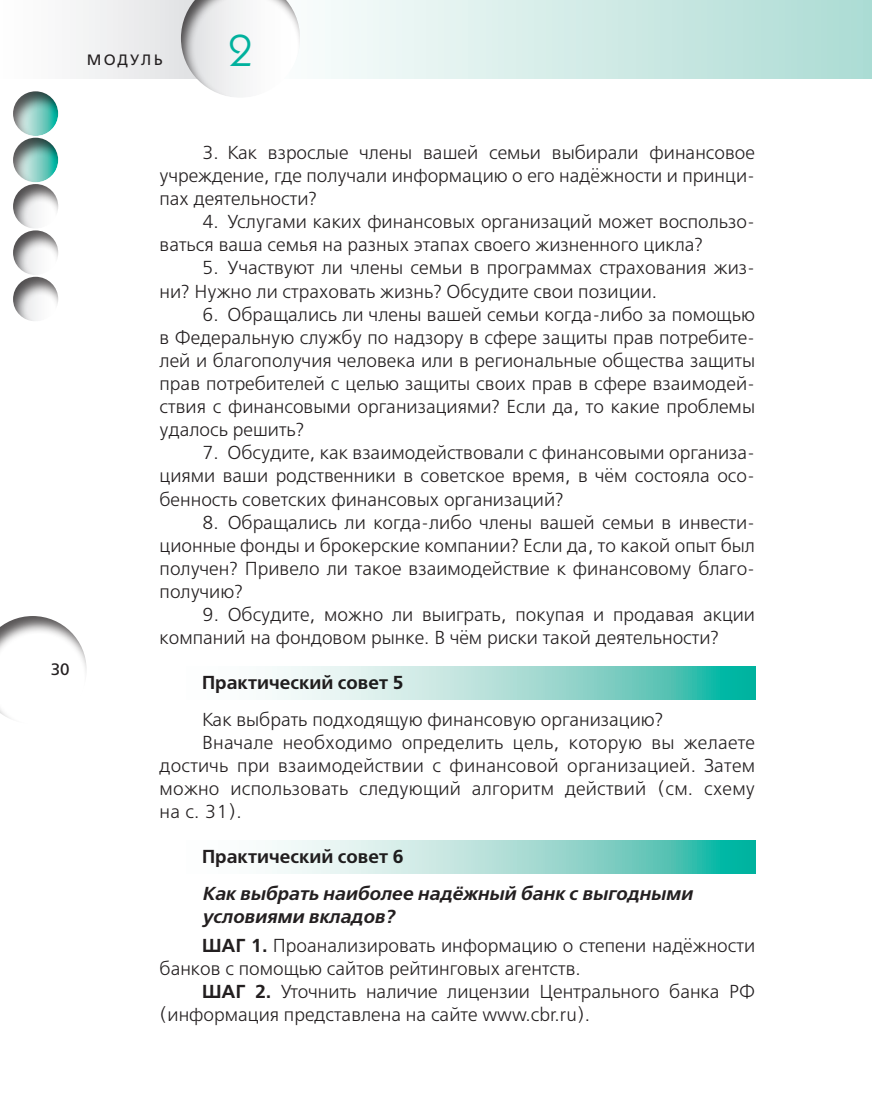
<style>
.page{position:relative;width:872px;height:1106px;background:#fff}
.page>*{position:absolute;margin:0;border:0;box-sizing:border-box;transform-origin:0 0}
.t1{font:45px "Kabel Book ITC";color:#00b19d}
.t2{font:300 18.75px/23.1px "Free Set";color:#231f20}
.t3{font:italic 600 18.75px/23.1px "Free Set";color:#231f20}
.t4{font:600 18.75px "Free Set";color:#231f20}
.t5{font:16.5px "Free Set C San Pin";color:#231f20}
.t6{font:15px "Free Set C San Pin";letter-spacing:.15em;color:#231f20}
.s1{font-weight:600}
</style>
<div class="page">
<div style="left:240px;top:0;width:632px;height:78px;background:linear-gradient(to right,#fff,#acdbd4)"></div>
<div style="left:13px;top:91px;width:48px;height:47px;background:#231f20;opacity:.75"></div>
<div style="left:13px;top:137px;width:48px;height:47px;background:#231f20;opacity:.75"></div>
<div style="left:13px;top:184px;width:48px;height:46px;background:#231f20;opacity:.75"></div>
<div style="left:13px;top:230px;width:48px;height:47px;background:#231f20;opacity:.75"></div>
<div style="left:13px;top:276px;width:48px;height:47px;background:#231f20;opacity:.75"></div>
<div style="left:0;top:615px;width:89px;height:110px;background:#231f20;opacity:.75"></div>
<svg style="left:76px;top:0;width:105px;height:78px"></svg>
<div style="left:181px;top:0;width:121px;height:100px;background:#231f20;opacity:.75"></div>
<svg style="left:272px;top:666px;width:483px;height:33px;background:#9bdad2"></svg>
<svg style="left:272px;top:840px;width:483px;height:33px;background:#9bdad2"></svg>
<p class="t6" style="left:87px;top:52px;width:77px">МОДУЛЬ</p>
<h1 class="t1" style="left:228px;top:22px;width:26px">2</h1>
<p class="t5" style="left:51px;top:659px;width:20px">30</p>
<p class="t2" style="left:159px;top:141px;width:597px;text-align:justify;text-indent:43px">3. Как взрослые члены вашей семьи выбирали финансовое учреждение, где получали информацию о его надёжности и принци&shy;пах деятельности?</p>
<p class="t2" style="left:159px;top:211px;width:597px;text-indent:43px">4. Услугами каких финансовых организаций может воспользо&shy;ваться ваша семья на разных этапах своего жизненного цикла?</p>
<p class="t2" style="left:159px;top:257px;width:597px;text-indent:43px">5. Участвуют ли члены семьи в программах страхования жиз&shy;ни? Нужно ли страховать жизнь? Обсудите свои позиции.</p>
<p class="t2" style="left:160px;top:303px;width:597px;text-align:justify;text-indent:43px">6. Обращались ли члены вашей семьи когда-либо за помощью в Федеральную службу по надзору в сфере защиты прав потребите&shy;лей и благополучия человека или в региональные общества защиты прав потребителей с целью защиты своих прав в сфере взаимодей&shy;ствия с финансовыми организациями? Если да, то какие проблемы удалось решить?</p>
<p class="t2" style="left:160px;top:442px;width:597px;text-align:justify;text-indent:43px">7. Обсудите, как взаимодействовали с финансовыми организа&shy;циями ваши родственники в советское время, в чём состояла осо&shy;бенность советских финансовых организаций?</p>
<p class="t2" style="left:160px;top:511px;width:597px;text-align:justify;text-indent:43px">8. Обращались ли когда-либо члены вашей семьи в инвести&shy;ционные фонды и брокерские компании? Если да, то какой опыт был получен? Привело ли такое взаимодействие к финансовому благо&shy;получию?</p>
<p class="t2" style="left:160px;top:603px;width:597px;text-indent:43px">9. Обсудите, можно ли выиграть, покупая и продавая акции компаний на фондовом рынке. В чём риски такой деятельности?</p>
<p class="t4" style="left:202px;top:671px;width:203px">Практический совет 5</p>
<p class="t2" style="left:202px;top:708px;width:462px">Как выбрать подходящую финансовую организацию?</p>
<p class="t2" style="left:202px;top:731px;width:554px">Вначале необходимо определить цель, которую вы желаете</p>
<p class="t2" style="left:160px;top:754px;width:597px">достичь при взаимодействии с финансовой организацией. Затем</p>
<p class="t2" style="left:160px;top:777px;width:597px">можно использовать следующий алгоритм действий (см. схему</p>
<p class="t2" style="left:160px;top:800px;width:84px">на с. 31).</p>
<p class="t4" style="left:202px;top:844px;width:203px">Практический совет 6</p>
<p class="t3" style="left:202px;top:882px;width:492px">Как выбрать наиболее надёжный банк с выгодными условиями вкладов?</p>
<p class="t4" style="left:202px;top:933px;width:15px">ШАГ</p>
<p class="t2" style="left:160px;top:934px;width:597px;text-indent:91px"><span class="s1">1.</span> Проанализировать информацию о степени надёжности банков с помощью сайтов рейтинговых агентств.</p>
<p class="t4" style="left:202px;top:980px;width:15px">ШАГ</p>
<p class="t2" style="left:160px;top:980px;width:597px;text-indent:95px"><span class="s1">2.</span> Уточнить наличие лицензии Центрального банка РФ (информация представлена на сайте www.cbr.ru).</p>
</div>
